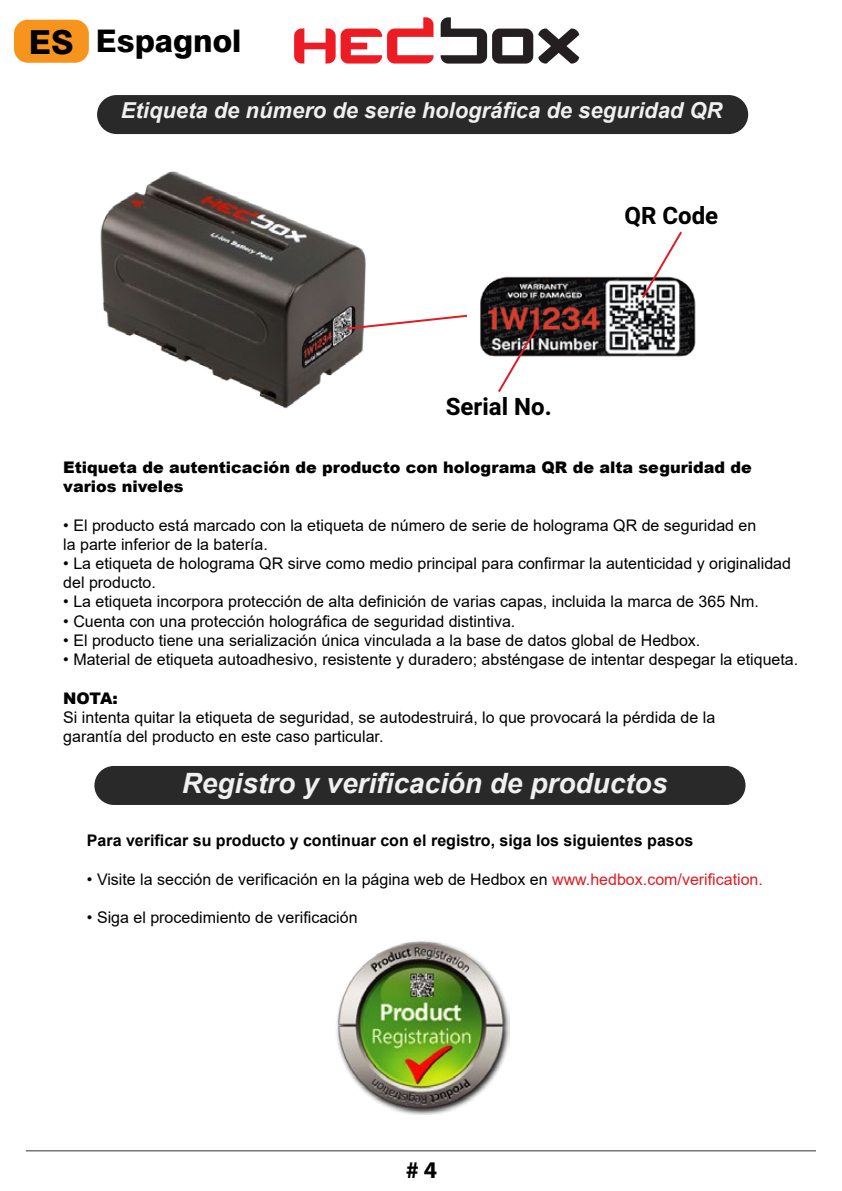
<style>
.page{position:relative;width:842px;height:1191px;background:#fff}
.page>*{position:absolute;margin:0;border:0;box-sizing:border-box;transform-origin:0 0}
.t1{font:800 31.2px "Swiss 721 BT";color:#000}
.t2{font:italic 700 28px "Arial";color:#f0f0f0}
.t3{font:700 24px "Heebo";color:#000}
.t4{font:700 24px "Myriad Pro";color:#000}
.t5{font:italic 700 22px "Arial";color:#f0f0f0}
.t6{font:16px/19.2px "Arial";color:#000}
.t7{font:900 16px/19.2px "Arial";color:#000}
.t8{font:700 16px "Arial";color:#000}
.s1{font-size:33.2px}
.s2{color:#e01c24}
</style>
<div class="page">
<hr style="left:26px;top:1150px;width:790px;height:1px;background:#373435">
<svg style="left:294px;top:17px;width:139px;height:47px"></svg>
<svg style="left:441px;top:17px;width:138px;height:47px"></svg>
<img style="left:480px;top:276px;width:216px;height:81px">
<svg style="left:640px;top:231px;width:44px;height:69px"></svg>
<svg style="left:496px;top:323px;width:44px;height:69px"></svg>
<div style="left:97px;top:95px;width:651px;height:39px;background:#292929;border-radius:19px"></div>
<div style="left:94px;top:766px;width:651px;height:39px;background:#292929;border-radius:19px"></div>
<img style="left:336px;top:941px;width:174px;height:173px">
<img style="left:97px;top:103px;width:289px;height:306px">
<svg style="left:345px;top:313px;width:122px;height:18px"></svg>
<div style="left:14px;top:20px;width:75px;height:43px;background:#f7941e;border-radius:14px"></div>
<h1 class="t1" style="left:29px;top:22px;width:214px"><span class="s1">ES</span> Espagnol</h1>
<h3 class="t5" style="left:121px;top:95px;width:603px">Etiqueta de número de serie holográfica de seguridad QR</h3>
<h3 class="t3" style="left:446px;top:390px;width:107px">Serial No.</h3>
<h3 class="t3" style="left:624px;top:199px;width:95px">QR Code</h3>
<p class="t7" style="left:63px;top:457px;width:690px">Etiqueta de autenticación de producto con holograma QR de alta seguridad de varios niveles</p>
<p class="t6" style="left:63px;top:515px;width:695px">• El producto está marcado con la etiqueta de número de serie de holograma QR de seguridad en la parte inferior de la batería.</p>
<p class="t6" style="left:63px;top:554px;width:729px">• La etiqueta de holograma QR sirve como medio principal para confirmar la autenticidad y originalidad del producto.</p>
<p class="t6" style="left:63px;top:592px;width:697px">• La etiqueta incorpora protección de alta definición de varias capas, incluida la marca de 365 Nm.</p>
<p class="t6" style="left:63px;top:611px;width:454px">• Cuenta con una protección holográfica de seguridad distintiva.</p>
<p class="t6" style="left:63px;top:630px;width:639px">• El producto tiene una serialización única vinculada a la base de datos global de Hedbox.</p>
<p class="t6" style="left:63px;top:650px;width:736px">• Material de etiqueta autoadhesivo, resistente y duradero; absténgase de intentar despegar la etiqueta.</p>
<p class="t7" style="left:63px;top:687px;width:56px">NOTA:</p>
<p class="t6" style="left:63px;top:707px;width:653px">Si intenta quitar la etiqueta de seguridad, se autodestruirá, lo que provocará la pérdida de la garantía del producto en este caso particular.</p>
<h2 class="t2" style="left:182px;top:764px;width:487px">Registro y verificación de productos</h2>
<p class="t8" style="left:87px;top:829px;width:608px">Para verificar su producto y continuar con el registro, siga los siguientes pasos</p>
<p class="t6" style="left:87px;top:869px;width:677px">• Visite la sección de verificación en la página web de Hedbox en <span class="s2">www.hedbox.com/verification.</span></p>
<p class="t6" style="left:87px;top:908px;width:272px">• Siga el procedimiento de verificación</p>
<h3 class="t4" style="left:406px;top:1154px;width:33px"># 4</h3>
</div>
